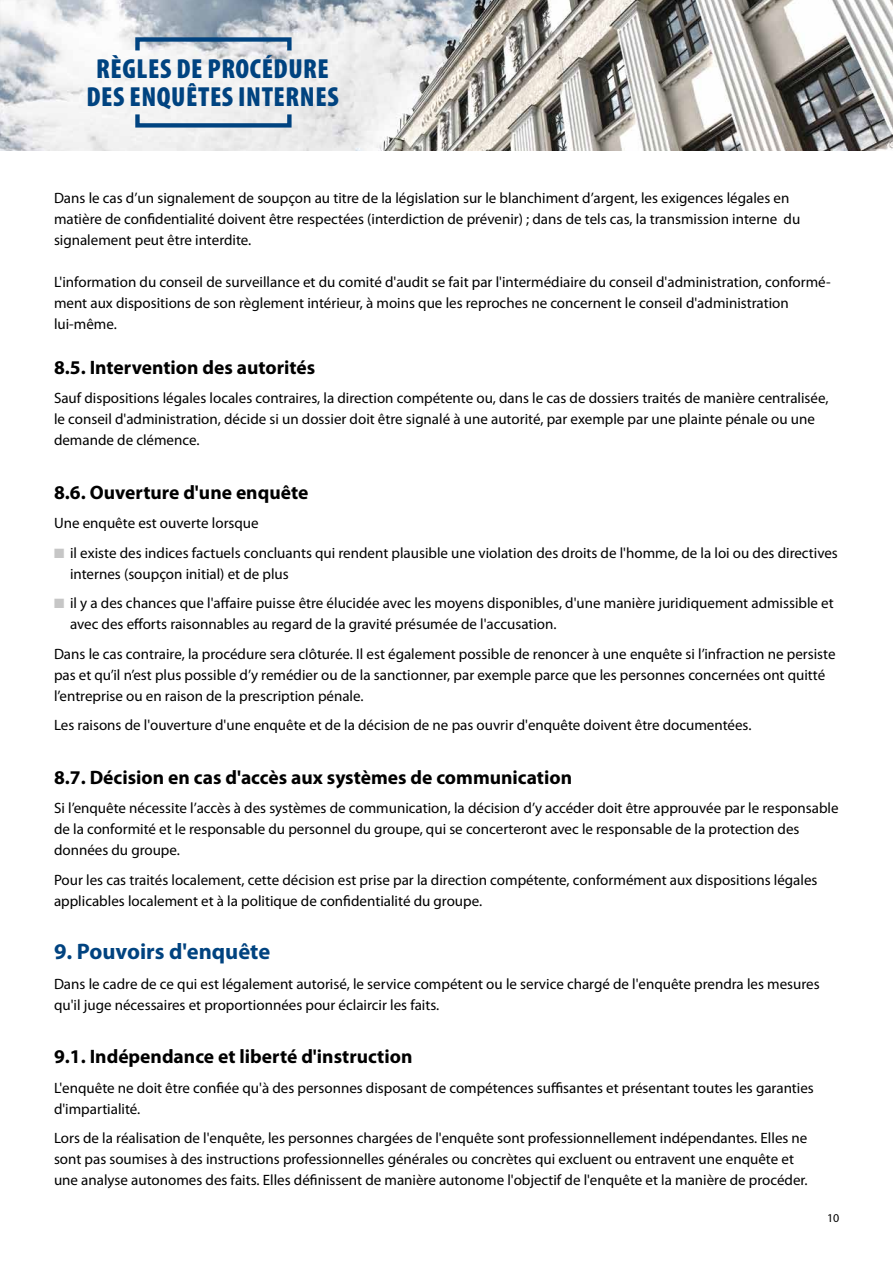
<style>
.page{position:relative;width:893px;height:1263px;background:#fff}
.page>*{position:absolute;margin:0;border:0;box-sizing:border-box;transform-origin:0 0}
.t1{font:900 condensed 27.75px/27.8px "Myriad Pro";letter-spacing:.02em;color:#004380;text-align:center}
.t2{font:700 22.5px "Myriad Pro";color:#004380}
.t3{font:700 19.5px "Myriad Pro";color:#000}
.t4{font:15px/21px "Myriad Pro";color:#000}
.t5{font:12px "Myriad Pro";color:#000}
.s1{color:#c6c6c6}
</style>
<div class="page">
<img style="left:0;top:0;width:893px;height:151px">
<div style="left:135px;top:37px;width:157px;height:16px;border:4px solid #004380"></div>
<div style="left:135px;top:112px;width:157px;height:16px;border:4px solid #004380"></div>
<h1 class="t1" style="left:87px;top:55px;width:254px">RÈGLES DE PROCÉDURE<br>DES ENQUÊTES INTERNES</h1>
<p class="t4" style="left:54px;top:187px;width:748px">Dans le cas d’un signalement de soupçon au titre de la législation sur le blanchiment d’argent, les exigences légales en matière de confidentialité doivent être respectées (interdiction de prévenir) ; dans de tels cas, la transmission interne du signalement peut être interdite.</p>
<p class="t4" style="left:54px;top:271px;width:778px">L'information du conseil de surveillance et du comité d'audit se fait par l'intermédiaire du conseil d'administration, conformé&shy;ment aux dispositions de son règlement intérieur, à moins que les reproches ne concernent le conseil d'administration lui-même.</p>
<h3 class="t3" style="left:54px;top:356px;width:263px">8.5. Intervention des autorités</h3>
<p class="t4" style="left:54px;top:388px;width:776px">Sauf dispositions légales locales contraires, la direction compétente ou, dans le cas de dossiers traités de manière centralisée, le conseil d'administration, décide si un dossier doit être signalé à une autorité, par exemple par une plainte pénale ou une demande de clémence.</p>
<h3 class="t3" style="left:54px;top:481px;width:256px">8.6. Ouverture d'une enquête</h3>
<p class="t4" style="left:54px;top:513px;width:206px">Une enquête est ouverte lorsque</p>
<p class="t4" style="left:70px;top:542px;width:769px;text-indent:-16px"><span class="s1">■</span> il existe des indices factuels concluants qui rendent plausible une violation des droits de l'homme, de la loi ou des directives internes (soupçon initial) et de plus</p>
<p class="t4" style="left:70px;top:593px;width:765px;text-indent:-16px"><span class="s1">■</span> il y a des chances que l'affaire puisse être élucidée avec les moyens disponibles, d'une manière juridiquement admissible et avec des efforts raisonnables au regard de la gravité présumée de l'accusation.</p>
<p class="t4" style="left:54px;top:643px;width:783px">Dans le cas contraire, la procédure sera clôturée. Il est également possible de renoncer à une enquête si l’infraction ne persiste pas et qu’il n’est plus possible d’y remédier ou de la sanctionner, par exemple parce que les personnes concernées ont quitté l’entreprise ou en raison de la prescription pénale.</p>
<p class="t4" style="left:54px;top:715px;width:699px">Les raisons de l'ouverture d'une enquête et de la décision de ne pas ouvrir d'enquête doivent être documentées.</p>
<h3 class="t3" style="left:54px;top:766px;width:520px">8.7. Décision en cas d'accès aux systèmes de communication</h3>
<p class="t4" style="left:54px;top:798px;width:786px">Si l’enquête nécessite l’accès à des systèmes de communication, la décision d’y accéder doit être approuvée par le responsable de la conformité et le responsable du personnel du groupe, qui se concerteront avec le responsable de la protection des données du groupe.</p>
<p class="t4" style="left:54px;top:869px;width:765px">Pour les cas traités localement, cette décision est prise par la direction compétente, conformément aux dispositions légales applicables localement et à la politique de confidentialité du groupe.</p>
<h2 class="t2" style="left:54px;top:939px;width:218px">9. Pouvoirs d'enquête</h2>
<p class="t4" style="left:54px;top:973px;width:767px">Dans le cadre de ce qui est légalement autorisé, le service compétent ou le service chargé de l'enquête prendra les mesures qu'il juge nécessaires et proportionnées pour éclaircir les faits.</p>
<h3 class="t3" style="left:54px;top:1046px;width:360px">9.1. Indépendance et liberté d'instruction</h3>
<p class="t4" style="left:54px;top:1077px;width:761px">L'enquête ne doit être confiée qu'à des personnes disposant de compétences suffisantes et présentant toutes les garanties d'impartialité.</p>
<p class="t4" style="left:54px;top:1128px;width:755px">Lors de la réalisation de l'enquête, les personnes chargées de l'enquête sont professionnellement indépendantes. Elles ne sont pas soumises à des instructions professionnelles générales ou concrètes qui excluent ou entravent une enquête et une analyse autonomes des faits. Elles définissent de manière autonome l'objectif de l'enquête et la manière de procéder.</p>
<p class="t5" style="left:827px;top:1211px;width:14px">10</p>
</div>
